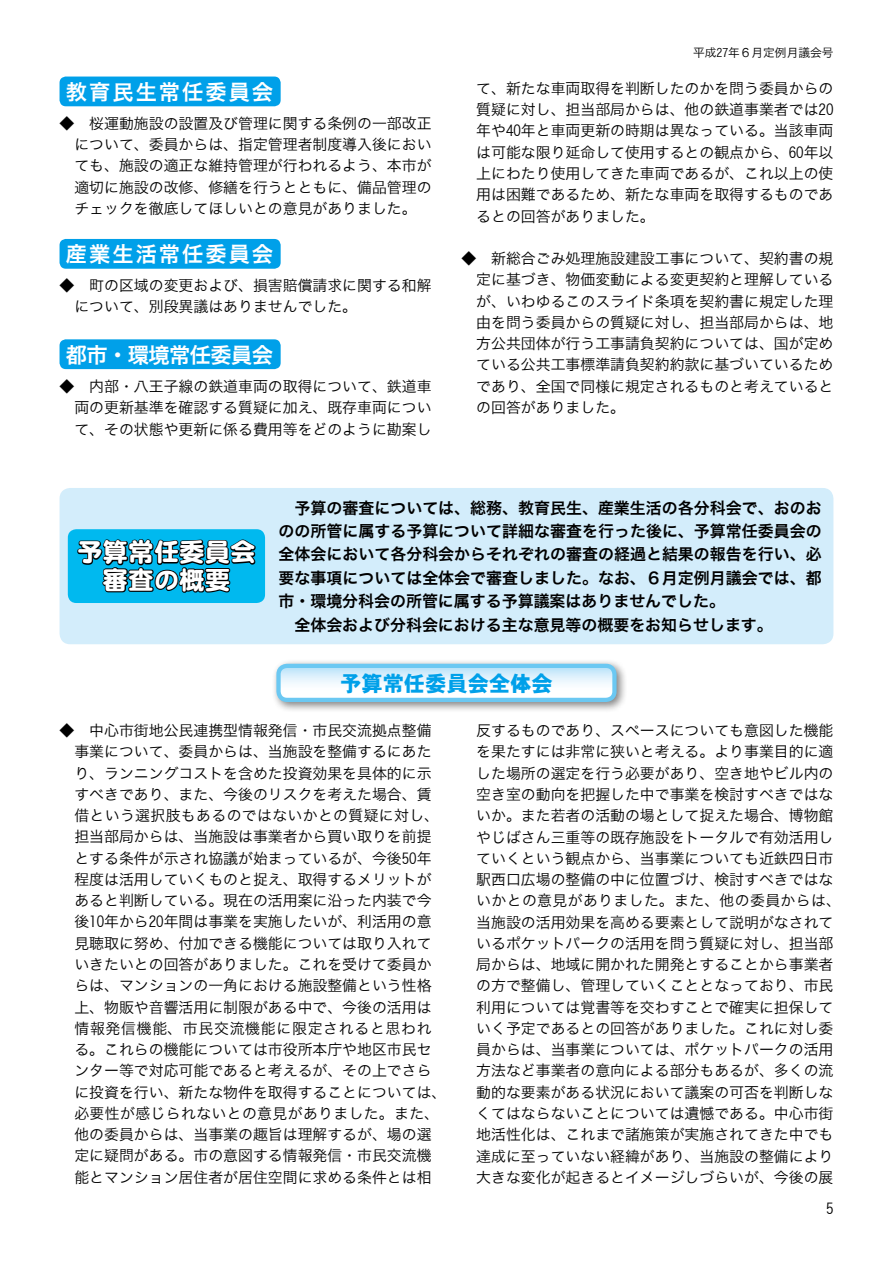
<style>
.page{position:relative;width:893px;height:1263px;background:#fff}
.page>*{position:absolute;margin:0;border:0;box-sizing:border-box;transform-origin:0 0}
.t1{font:25.5px/27.6px "DF Maru Gothic SB WIN RKSJ H";color:#fff;text-align:center}
.t2{font:21.3px "Hiragino Kaku W6 90 ms RKSJ H";letter-spacing:.095em;color:#fff}
.t3{font:21.3px "DFHS Gothic W9 WIN RKSJ H";color:#00a0e9}
.t4{font:21.3px "Hiragino Kaku W6 90 ms RKSJ H";letter-spacing:-.03em;color:#fff}
.t5{font:15.9px/23.4px "Hiragino Kaku W6 90 ms RKSJ H";color:#000}
.t6{font:14.85px/21.3px "Hiragino Kaku W3 90 ms RKSJ H";color:#000;text-align:justify}
.t7{font:11.7px "Hiragino Kaku W3 90 ms RKSJ H";color:#000}
</style>
<div class="page">
<div style="left:60px;top:339px;width:221px;height:30px;background:#00a0e9;border-radius:6px"></div>
<div style="left:60px;top:239px;width:221px;height:30px;background:#00a0e9;border-radius:6px"></div>
<div style="left:60px;top:77px;width:221px;height:29px;background:#00a0e9;border-radius:6px"></div>
<div style="left:60px;top:488px;width:773px;height:156px;background:#d3edfb;border-radius:11px"></div>
<div style="left:68px;top:529px;width:197px;height:74px;background:#00b9ef;border-radius:9px"></div>
<svg style="left:77px;top:539px;width:179px;height:54px"></svg>
<div style="left:271px;top:658px;width:363px;height:61px;background:#000;opacity:.5"></div>
<svg style="left:281px;top:669px;width:331px;height:28px"></svg>
<div style="left:276px;top:664px;width:341px;height:38px;border:4px solid #6bc8f2;border-radius:9px"></div>
<h2 class="t2" style="left:66px;top:81px;width:209px">教育民生常任委員会</h2>
<p class="t6" style="left:74px;top:113px;width:359px;text-indent:-15px">◆　桜運動施設の設置及び管理に関する条例の一部改正について、委員からは、指定管理者制度導入後においても、施設の適正な維持管理が行われるよう、本市が適切に施設の改修、修繕を行うとともに、備品管理のチェックを徹底してほしいとの意見がありました。</p>
<h2 class="t2" style="left:66px;top:243px;width:209px">産業生活常任委員会</h2>
<p class="t6" style="left:74px;top:276px;width:359px;text-indent:-15px">◆　町の区域の変更および、損害賠償請求に関する和解について、別段異議はありませんでした。</p>
<h2 class="t4" style="left:66px;top:344px;width:209px">都市・環境常任委員会</h2>
<p class="t6" style="left:74px;top:376px;width:359px;text-indent:-15px">◆　内部・八王子線の鉄道車両の取得について、鉄道車両の更新基準を確認する質疑に加え、既存車両について、その状態や更新に係る費用等をどのように勘案し</p>
<p class="t7" style="left:693px;top:47px;width:142px">平成27年６月定例月議会号</p>
<p class="t6" style="left:476px;top:78px;width:359px">て、新たな車両取得を判断したのかを問う委員からの質疑に対し、担当部局からは、他の鉄道事業者では20年や40年と車両更新の時期は異なっている。当該車両は可能な限り延命して使用するとの観点から、60年以上にわたり使用してきた車両であるが、これ以上の使用は困難であるため、新たな車両を取得するものであるとの回答がありました。</p>
<p class="t6" style="left:476px;top:248px;width:359px;text-indent:-15px">◆　新総合ごみ処理施設建設工事について、契約書の規定に基づき、物価変動による変更契約と理解しているが、いわゆるこのスライド条項を契約書に規定した理由を問う委員からの質疑に対し、担当部局からは、地方公共団体が行う工事請負契約については、国が定めている公共工事標準請負契約約款に基づいているためであり、全国で同様に規定されるものと考えているとの回答がありました。</p>
<h1 class="t1" style="left:77px;top:538px;width:180px">予算常任委員会審査の概要</h1>
<p class="t5" style="left:279px;top:497px;width:545px">　予算の審査については、総務、教育民生、産業生活の各分科会で、おのおのの所管に属する予算について詳細な審査を行った後に、予算常任委員会の全体会において各分科会からそれぞれの審査の経過と結果の報告を行い、必要な事項については全体会で審査しました。なお、６月定例月議会では、都市・環境分科会の所管に属する予算議案はありませんでした。<br>　全体会および分科会における主な意見等の概要をお知らせします。</p>
<h2 class="t3" style="left:340px;top:672px;width:214px">予算常任委員会全体会</h2>
<p class="t6" style="left:74px;top:720px;width:374px;text-align:left;text-indent:-15px">◆　中心市街地公民連携型情報発信・市民交流拠点整備事業について、委員からは、当施設を整備するにあたり、ランニングコストを含めた投資効果を具体的に示すべきであり、また、今後のリスクを考えた場合、賃借という選択肢もあるのではないかとの質疑に対し、担当部局からは、当施設は事業者から買い取りを前提とする条件が示され協議が始まっているが、今後50年程度は活用していくものと捉え、取得するメリットがあると判断している。現在の活用案に沿った内装で今後10年から20年間は事業を実施したいが、利活用の意見聴取に努め、付加できる機能については取り入れていきたいとの回答がありました。これを受けて委員からは、マンションの一角における施設整備という性格上、物販や音響活用に制限がある中で、今後の活用は情報発信機能、市民交流機能に限定されると思われる。これらの機能については市役所本庁や地区市民センター等で対応可能であると考えるが、その上でさらに投資を行い、新たな物件を取得することについては、必要性が感じられないとの意見がありました。また、他の委員からは、当事業の趣旨は理解するが、場の選定に疑問がある。市の意図する情報発信・市民交流機能とマンション居住者が居住空間に求める条件とは相</p>
<p class="t6" style="left:476px;top:720px;width:366px;text-align:left">反するものであり、スペースについても意図した機能を果たすには非常に狭いと考える。より事業目的に適した場所の選定を行う必要があり、空き地やビル内の空き室の動向を把握した中で事業を検討すべきではないか。また若者の活動の場として捉えた場合、博物館やじばさん三重等の既存施設をトータルで有効活用していくという観点から、当事業についても近鉄四日市駅西口広場の整備の中に位置づけ、検討すべきではないかとの意見がありました。また、他の委員からは、当施設の活用効果を高める要素として説明がなされているポケットパークの活用を問う質疑に対し、担当部局からは、地域に開かれた開発とすることから事業者の方で整備し、管理していくこととなっており、市民利用については覚書等を交わすことで確実に担保していく予定であるとの回答がありました。これに対し委員からは、当事業については、ポケットパークの活用方法など事業者の意向による部分もあるが、多くの流動的な要素がある状況において議案の可否を判断しなくてはならないことについては遺憾である。中心市街地活性化は、これまで諸施策が実施されてきた中でも達成に至っていない経緯があり、当施設の整備により大きな変化が起きるとイメージしづらいが、今後の展</p>
<p class="t6" style="left:826px;top:1199px;width:9px">5</p>
</div>
